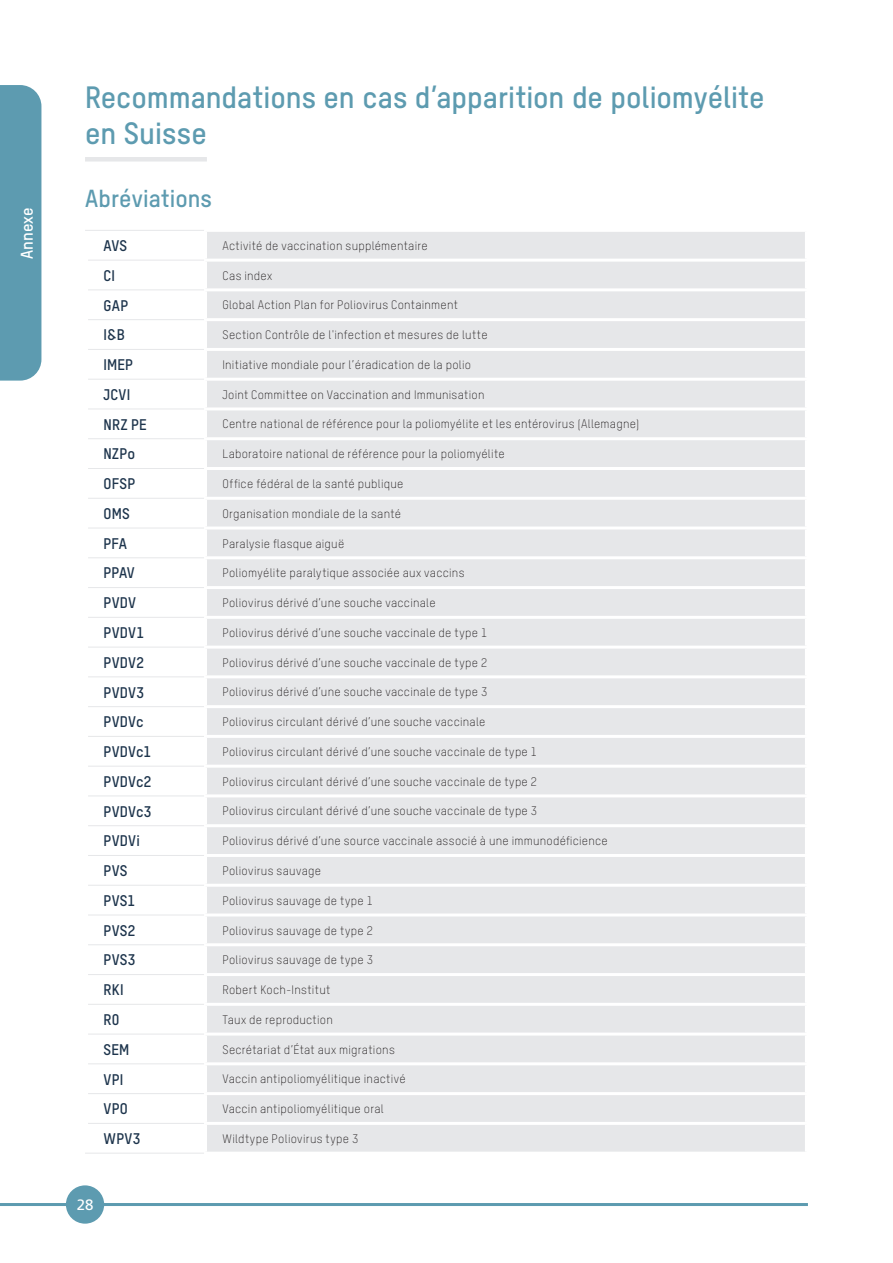
<style>
.page{position:relative;width:893px;height:1263px;background:#fff}
.page>*{position:absolute;margin:0;border:0;box-sizing:border-box;transform-origin:0 0}
.t1{font:30px/36px "T Star Pro Bold";color:#5d9bb0}
.Subtitle_0_0{font:24px "T Star Pro Bold";letter-spacing:.005em;color:#5d9bb0}
.Register-text{font:16.5px "T Star Pro Bold";letter-spacing:.005em;color:#fff}
.Glossar{font:15px "T Star Pro Bold";letter-spacing:.015em;color:#1d344c}
.t2{font:15px "Frutiger LT Com";color:#fff}
.Glossar-Quelle{font:12px "T Star Pro Light";letter-spacing:.02em;color:#231f20}
</style>
<div class="page">
<hr style="left:0;top:1203px;width:808px;height:3px;background:#5d9bb0">
<div style="left:66px;top:1185px;width:38px;height:39px;background:#5d9bb0;border-radius:50%"></div>
<div style="left:0;top:85px;width:41px;height:296px;background:#5d9bb0"></div>
<div style="left:85px;top:157px;width:122px;height:5px;background:#e6e7e9"></div>
<div style="left:207px;top:232px;width:598px;height:920px;background:#e6e7e9"></div>
<hr style="left:204px;top:259px;width:604px;height:3px;background:#fff">
<hr style="left:204px;top:288px;width:604px;height:3px;background:#fff">
<hr style="left:204px;top:318px;width:604px;height:3px;background:#fff">
<hr style="left:204px;top:348px;width:604px;height:3px;background:#fff">
<hr style="left:204px;top:378px;width:604px;height:3px;background:#fff">
<hr style="left:204px;top:407px;width:604px;height:3px;background:#fff">
<hr style="left:204px;top:437px;width:604px;height:3px;background:#fff">
<hr style="left:204px;top:467px;width:604px;height:3px;background:#fff">
<hr style="left:204px;top:497px;width:604px;height:3px;background:#fff">
<hr style="left:204px;top:526px;width:604px;height:3px;background:#fff">
<hr style="left:204px;top:556px;width:604px;height:3px;background:#fff">
<hr style="left:204px;top:586px;width:604px;height:3px;background:#fff">
<hr style="left:204px;top:616px;width:604px;height:3px;background:#fff">
<hr style="left:204px;top:646px;width:604px;height:3px;background:#fff">
<hr style="left:204px;top:675px;width:604px;height:3px;background:#fff">
<hr style="left:204px;top:705px;width:604px;height:3px;background:#fff">
<hr style="left:204px;top:735px;width:604px;height:3px;background:#fff">
<hr style="left:204px;top:765px;width:604px;height:3px;background:#fff">
<hr style="left:204px;top:794px;width:604px;height:3px;background:#fff">
<hr style="left:204px;top:824px;width:604px;height:3px;background:#fff">
<hr style="left:204px;top:854px;width:604px;height:3px;background:#fff">
<hr style="left:204px;top:884px;width:604px;height:3px;background:#fff">
<hr style="left:204px;top:913px;width:604px;height:3px;background:#fff">
<hr style="left:204px;top:943px;width:604px;height:3px;background:#fff">
<hr style="left:204px;top:973px;width:604px;height:3px;background:#fff">
<hr style="left:204px;top:1003px;width:604px;height:3px;background:#fff">
<hr style="left:204px;top:1032px;width:604px;height:3px;background:#fff">
<hr style="left:204px;top:1062px;width:604px;height:3px;background:#fff">
<hr style="left:204px;top:1092px;width:604px;height:3px;background:#fff">
<hr style="left:204px;top:1122px;width:604px;height:3px;background:#fff">
<hr style="left:85px;top:230px;width:119px;height:1px;background:#e6e7e9">
<hr style="left:88px;top:260px;width:116px;height:1px;background:#e6e7e9">
<hr style="left:88px;top:289px;width:116px;height:1px;background:#e6e7e9">
<hr style="left:88px;top:319px;width:116px;height:1px;background:#e6e7e9">
<hr style="left:88px;top:349px;width:116px;height:1px;background:#e6e7e9">
<hr style="left:88px;top:379px;width:116px;height:1px;background:#e6e7e9">
<hr style="left:88px;top:409px;width:116px;height:1px;background:#e6e7e9">
<hr style="left:88px;top:438px;width:116px;height:1px;background:#e6e7e9">
<hr style="left:88px;top:468px;width:116px;height:1px;background:#e6e7e9">
<hr style="left:88px;top:498px;width:116px;height:1px;background:#e6e7e9">
<hr style="left:88px;top:528px;width:116px;height:1px;background:#e6e7e9">
<hr style="left:88px;top:557px;width:116px;height:1px;background:#e6e7e9">
<hr style="left:88px;top:587px;width:116px;height:1px;background:#e6e7e9">
<hr style="left:88px;top:617px;width:116px;height:1px;background:#e6e7e9">
<hr style="left:88px;top:647px;width:116px;height:1px;background:#e6e7e9">
<hr style="left:88px;top:676px;width:116px;height:1px;background:#e6e7e9">
<hr style="left:88px;top:706px;width:116px;height:1px;background:#e6e7e9">
<hr style="left:88px;top:736px;width:116px;height:1px;background:#e6e7e9">
<hr style="left:88px;top:766px;width:116px;height:1px;background:#e6e7e9">
<hr style="left:88px;top:795px;width:116px;height:1px;background:#e6e7e9">
<hr style="left:88px;top:825px;width:116px;height:1px;background:#e6e7e9">
<hr style="left:88px;top:855px;width:116px;height:1px;background:#e6e7e9">
<hr style="left:88px;top:885px;width:116px;height:1px;background:#e6e7e9">
<hr style="left:88px;top:915px;width:116px;height:1px;background:#e6e7e9">
<hr style="left:88px;top:944px;width:116px;height:1px;background:#e6e7e9">
<hr style="left:88px;top:974px;width:116px;height:1px;background:#e6e7e9">
<hr style="left:88px;top:1004px;width:116px;height:1px;background:#e6e7e9">
<hr style="left:88px;top:1034px;width:116px;height:1px;background:#e6e7e9">
<hr style="left:88px;top:1063px;width:116px;height:1px;background:#e6e7e9">
<hr style="left:88px;top:1093px;width:116px;height:1px;background:#e6e7e9">
<hr style="left:88px;top:1123px;width:116px;height:1px;background:#e6e7e9">
<hr style="left:85px;top:1153px;width:119px;height:1px;background:#e6e7e9">
<p class="Register-text" style="left:15px;top:259px;width:53px;rotate:-90deg">Annexe</p>
<p class="t1" style="left:85px;top:77px;width:681px">Recommandations en cas d’apparition de poliomyélite en Suisse</p>
<p class="Subtitle_0_0" style="left:85px;top:181px;width:128px">Abréviations</p>
<p class="Glossar" style="left:104px;top:235px;width:25px">AVS</p>
<p class="Glossar-Quelle" style="left:223px;top:237px;width:207px">Activité de vaccination supplémentaire</p>
<p class="Glossar" style="left:104px;top:264px;width:13px">CI</p>
<p class="Glossar-Quelle" style="left:223px;top:267px;width:51px">Cas index</p>
<p class="Glossar" style="left:104px;top:294px;width:26px">GAP</p>
<p class="Glossar-Quelle" style="left:223px;top:297px;width:237px">Global Action Plan for Poliovirus Containment</p>
<p class="Glossar" style="left:104px;top:324px;width:23px">I&amp;B</p>
<p class="Glossar-Quelle" style="left:223px;top:327px;width:267px">Section Contrôle de l'infection et mesures de lutte</p>
<p class="Glossar" style="left:104px;top:354px;width:31px">IMEP</p>
<p class="Glossar-Quelle" style="left:223px;top:356px;width:250px">Initiative mondiale pour l’éradication de la polio</p>
<p class="Glossar" style="left:104px;top:383px;width:28px">JCVI</p>
<p class="Glossar-Quelle" style="left:223px;top:386px;width:263px">Joint Committee on Vaccination and Immunisation</p>
<p class="Glossar" style="left:104px;top:413px;width:45px">NRZ PE</p>
<p class="Glossar-Quelle" style="left:223px;top:416px;width:418px">Centre national de référence pour la poliomyélite et les entérovirus (Allemagne)</p>
<p class="Glossar" style="left:104px;top:443px;width:33px">NZPo</p>
<p class="Glossar-Quelle" style="left:223px;top:446px;width:284px">Laboratoire national de référence pour la poliomyélite</p>
<p class="Glossar" style="left:104px;top:473px;width:33px">OFSP</p>
<p class="Glossar-Quelle" style="left:223px;top:475px;width:182px">Office fédéral de la santé publique</p>
<p class="Glossar" style="left:104px;top:502px;width:28px">OMS</p>
<p class="Glossar-Quelle" style="left:223px;top:505px;width:180px">Organisation mondiale de la santé</p>
<p class="Glossar" style="left:104px;top:532px;width:25px">PFA</p>
<p class="Glossar-Quelle" style="left:223px;top:535px;width:123px">Paralysie flasque aiguë</p>
<p class="Glossar" style="left:104px;top:562px;width:33px">PPAV</p>
<p class="Glossar-Quelle" style="left:223px;top:565px;width:243px">Poliomyélite paralytique associée aux vaccins</p>
<p class="Glossar" style="left:104px;top:592px;width:34px">PVDV</p>
<p class="Glossar-Quelle" style="left:223px;top:595px;width:215px">Poliovirus dérivé d’une souche vaccinale</p>
<p class="Glossar" style="left:104px;top:622px;width:42px">PVDV1</p>
<p class="Glossar-Quelle" style="left:223px;top:624px;width:266px">Poliovirus dérivé d’une souche vaccinale de type 1</p>
<p class="Glossar" style="left:104px;top:651px;width:42px">PVDV2</p>
<p class="Glossar-Quelle" style="left:223px;top:654px;width:266px">Poliovirus dérivé d’une souche vaccinale de type 2</p>
<p class="Glossar" style="left:104px;top:681px;width:42px">PVDV3</p>
<p class="Glossar-Quelle" style="left:223px;top:684px;width:266px">Poliovirus dérivé d’une souche vaccinale de type 3</p>
<p class="Glossar" style="left:104px;top:711px;width:41px">PVDVc</p>
<p class="Glossar-Quelle" style="left:223px;top:714px;width:264px">Poliovirus circulant dérivé d’une souche vaccinale</p>
<p class="Glossar" style="left:104px;top:741px;width:49px">PVDVc1</p>
<p class="Glossar-Quelle" style="left:223px;top:743px;width:316px">Poliovirus circulant dérivé d’une souche vaccinale de type 1</p>
<p class="Glossar" style="left:104px;top:770px;width:49px">PVDVc2</p>
<p class="Glossar-Quelle" style="left:223px;top:773px;width:316px">Poliovirus circulant dérivé d’une souche vaccinale de type 2</p>
<p class="Glossar" style="left:104px;top:800px;width:49px">PVDVc3</p>
<p class="Glossar-Quelle" style="left:223px;top:803px;width:316px">Poliovirus circulant dérivé d’une souche vaccinale de type 3</p>
<p class="Glossar" style="left:104px;top:830px;width:38px">PVDVi</p>
<p class="Glossar-Quelle" style="left:223px;top:833px;width:387px">Poliovirus dérivé d’une source vaccinale associé à une immunodéficience</p>
<p class="Glossar" style="left:104px;top:860px;width:25px">PVS</p>
<p class="Glossar-Quelle" style="left:223px;top:862px;width:100px">Poliovirus sauvage</p>
<p class="Glossar" style="left:104px;top:889px;width:33px">PVS1</p>
<p class="Glossar-Quelle" style="left:223px;top:892px;width:152px">Poliovirus sauvage de type 1</p>
<p class="Glossar" style="left:104px;top:919px;width:33px">PVS2</p>
<p class="Glossar-Quelle" style="left:223px;top:922px;width:152px">Poliovirus sauvage de type 2</p>
<p class="Glossar" style="left:104px;top:949px;width:34px">PVS3</p>
<p class="Glossar-Quelle" style="left:223px;top:952px;width:152px">Poliovirus sauvage de type 3</p>
<p class="Glossar" style="left:104px;top:979px;width:22px">RKI</p>
<p class="Glossar-Quelle" style="left:223px;top:981px;width:109px">Robert Koch-Institut</p>
<p class="Glossar" style="left:104px;top:1008px;width:17px">R0</p>
<p class="Glossar-Quelle" style="left:223px;top:1011px;width:112px">Taux de reproduction</p>
<p class="Glossar" style="left:104px;top:1038px;width:27px">SEM</p>
<p class="Glossar-Quelle" style="left:223px;top:1041px;width:174px">Secrétariat d’État aux migrations</p>
<p class="Glossar" style="left:104px;top:1068px;width:21px">VPI</p>
<p class="Glossar-Quelle" style="left:223px;top:1071px;width:185px">Vaccin antipoliomyélitique inactivé</p>
<p class="Glossar" style="left:104px;top:1098px;width:26px">VPO</p>
<p class="Glossar-Quelle" style="left:223px;top:1100px;width:163px">Vaccin antipoliomyélitique oral</p>
<p class="Glossar" style="left:104px;top:1127px;width:38px">WPV3</p>
<p class="Glossar-Quelle" style="left:223px;top:1130px;width:137px">Wildtype Poliovirus type 3</p>
<p class="t2" style="left:77px;top:1196px;width:18px">28</p>
</div>
